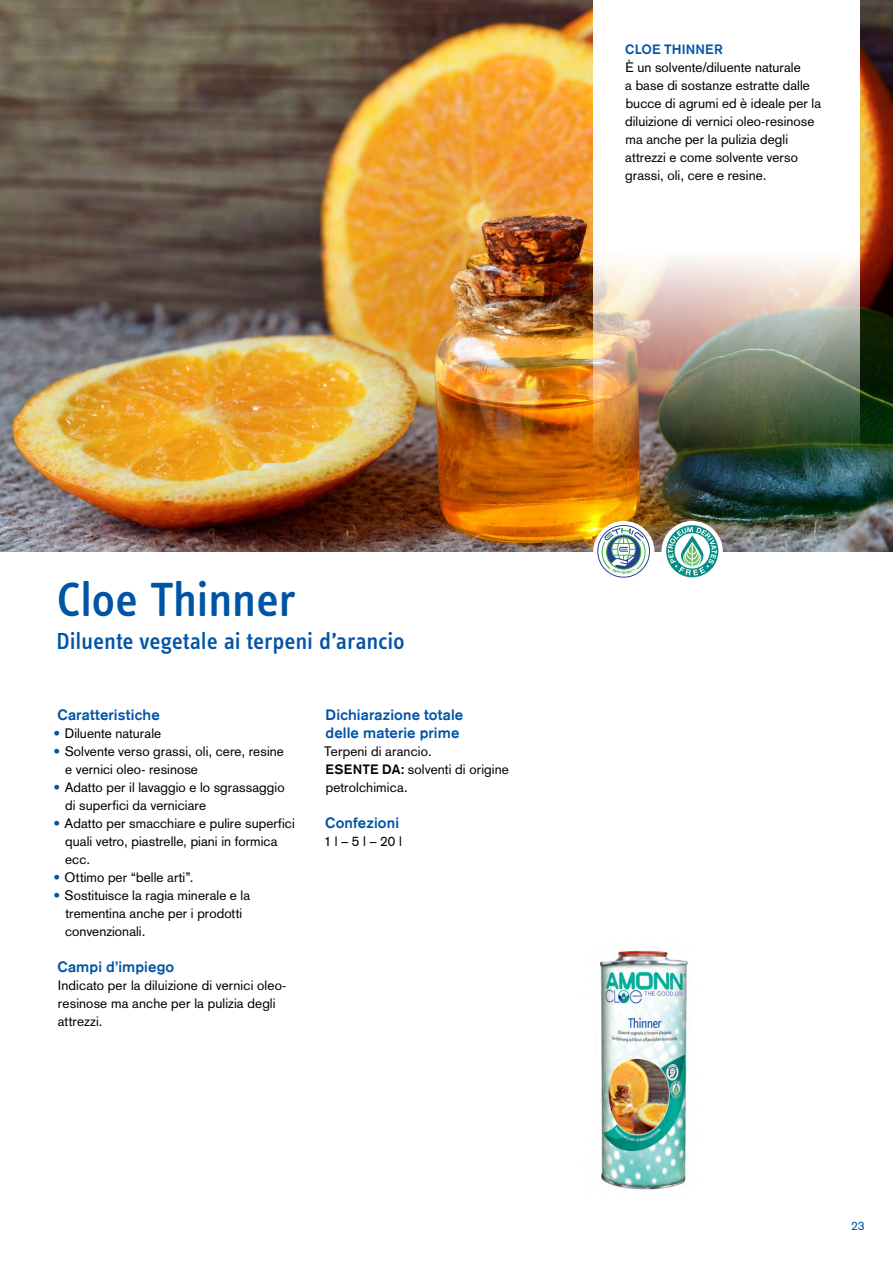
<style>
.page{position:relative;width:893px;height:1263px;background:#fff}
.page>*{position:absolute;margin:0;border:0;box-sizing:border-box;transform-origin:0 0}
.t1{font:500 49.5px "Info Text Pro";letter-spacing:-.015em;color:#0054a6}
.t2{font:500 24px "Info Text Pro";letter-spacing:-.005em;color:#0054a6}
.t3{font:500 15px/18px "Akzidenz Grotesk BE";letter-spacing:.01em;color:#0054a6}
.t4{font:13.5px/18px "Akzidenz Grotesk";letter-spacing:.005em;color:#000}
.t5{font:500 13.5px "Akzidenz Grotesk BE";letter-spacing:.01em;color:#0054a6}
.t6{font:12px "Akzidenz Grotesk";color:#0054a6}
.t7{font:5.25px "Space Age";color:#41ad49}
.s1{color:#0054a6}
.s2{font-family:"Akzidenz Grotesk BE";font-weight:500}
</style>
<div class="page">
<img style="left:0;top:0;width:893px;height:552px">
<img style="left:593px;top:0;width:266px;height:552px">
<div style="left:661px;top:521px;width:62px;height:61px;background:#fff;border-radius:50%"></div>
<svg style="left:664px;top:523px;width:57px;height:55px"></svg>
<div style="left:593px;top:521px;width:61px;height:61px;background:#fff;border-radius:50%"></div>
<img style="left:599px;top:950px;width:89px;height:240px">
<svg style="left:596px;top:524px;width:55px;height:54px"></svg>
<p class="t5" style="left:625px;top:41px;width:99px">CLOE THINNER</p>
<p class="t4" style="left:625px;top:58px;width:198px">È un solvente/diluente naturale<br>a base di sostanze estratte dalle bucce di agrumi ed è ideale per la diluizione di vernici oleo-resinose ma anche per la pulizia degli attrezzi e come solvente verso grassi, oli, cere e resine.</p>
<h1 class="t1" style="left:57px;top:570px;width:241px">Cloe Thinner</h1>
<h2 class="t2" style="left:57px;top:627px;width:350px">Diluente vegetale ai terpeni d’arancio</h2>
<p class="t3" style="left:57px;top:706px;width:104px">Caratteristiche</p>
<p class="t4" style="left:54px;top:724px;width:109px"><span class="s1">•</span> Diluente naturale</p>
<p class="t4" style="left:65px;top:742px;width:220px;text-indent:-12px"><span class="s1">•</span> Solvente verso grassi, oli, cere, resine e vernici oleo- resinose</p>
<p class="t4" style="left:65px;top:778px;width:221px;text-indent:-12px"><span class="s1">•</span> Adatto per il lavaggio e lo sgrassaggio di superfici da verniciare</p>
<p class="t4" style="left:65px;top:814px;width:231px;text-indent:-12px"><span class="s1">•</span> Adatto per smacchiare e pulire superfici quali vetro, piastrelle, piani in formica ecc.</p>
<p class="t4" style="left:54px;top:868px;width:142px"><span class="s1">•</span> Ottimo per “belle arti”.</p>
<p class="t4" style="left:65px;top:886px;width:187px;text-indent:-12px"><span class="s1">•</span> Sostituisce la ragia minerale e la trementina anche per i prodotti convenzionali.</p>
<p class="t3" style="left:57px;top:958px;width:118px">Campi d’impiego</p>
<p class="t4" style="left:58px;top:976px;width:230px">Indicato per la diluizione di vernici oleo&shy;resinose ma anche per la pulizia degli attrezzi.</p>
<p class="t3" style="left:325px;top:706px;width:139px">Dichiarazione totale delle materie prime</p>
<p class="t4" style="left:324px;top:742px;width:186px">Terpeni di arancio.<br><span class="s2">ESENTE DA:</span> solventi di origine petrolchimica.</p>
<p class="t3" style="left:325px;top:814px;width:76px">Confezioni</p>
<p class="t4" style="left:324px;top:832px;width:80px">1 l – 5 l – 20 l</p>
<p class="t7" style="left:621px;top:570px;width:6px">E</p>
<p class="t6" style="left:851px;top:1218px;width:15px">23</p>
</div>
